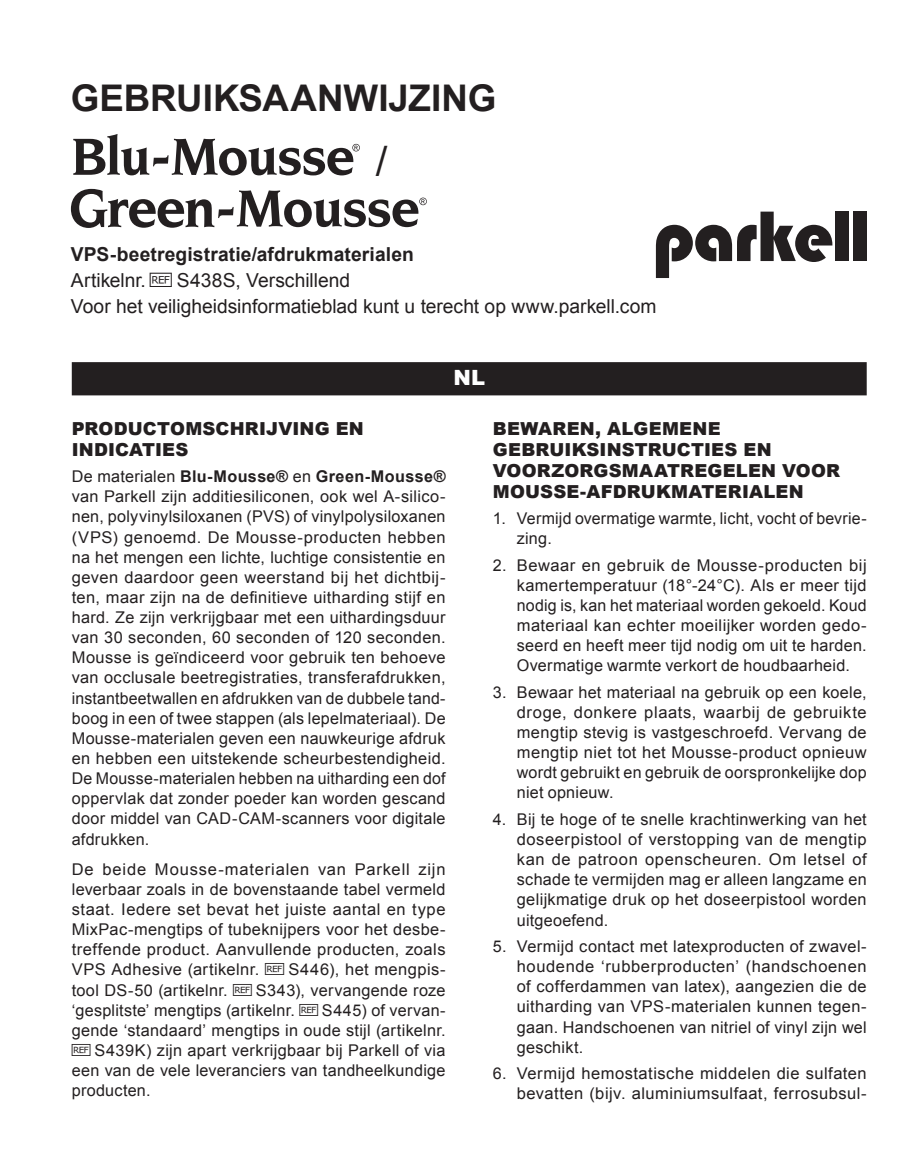
<style>
.page{position:relative;width:914px;height:1166px;background:#fff}
.page>*{position:absolute;margin:0;border:0;box-sizing:border-box;transform-origin:0 0}
.t1{font:42px "Arial";color:#231f20}
.t2{font:700 36.75px "Arial";color:#231f20}
.t3{font:900 21px "Arial";color:#fff}
.t4{font:19.25px/26.2px "Arial";color:#231f20}
.t5{font:900 17.85px/21px "Arial";letter-spacing:.01em;color:#231f20}
.t6{font:16.1px/20.1px "Arial";letter-spacing:.015em;color:#231f20;text-align:justify}
.s1{font-weight:700}
.s2{font-family:"MDD ISO 15223 1"}
</style>
<div class="page">
<div style="left:72px;top:362px;width:794px;height:33px;background:#231f20"></div>
<svg style="left:73px;top:134px;width:287px;height:41px"></svg>
<svg style="left:71px;top:189px;width:356px;height:39px"></svg>
<svg style="left:656px;top:212px;width:176px;height:66px"></svg>
<div style="left:835px;top:212px;width:13px;height:49px;background:#231f20"></div>
<div style="left:853px;top:212px;width:13px;height:49px;background:#231f20"></div>
<h2 class="t2" style="left:71px;top:74px;width:427px">GEBRUIKSAANWIJZING</h2>
<h1 class="t1" style="left:376px;top:133px;width:13px">/</h1>
<p class="t4" style="left:71px;top:241px;width:587px"><span class="s1">VPS-beetregistratie/afdrukmaterialen<br></span>Artikelnr. <span class="s2">h</span>S438S, Verschillend<br>Voor het veiligheidsinformatieblad kunt u terecht op www.parkell.com</p>
<h3 class="t3" style="left:453px;top:362px;width:33px">NL</h3>
<p class="t5" style="left:72px;top:417px;width:293px">PRODUCTOMSCHRIJVING EN<br>INDICATIES</p>
<p class="t6" style="left:72px;top:466px;width:375px">De materialen <span class="s1">Blu-Mousse®</span> en <span class="s1">Green-Mousse® </span>van Parkell zijn additiesiliconen, ook wel A-silico&shy;nen, polyvinylsiloxanen (PVS) of vinylpolysiloxanen (VPS) genoemd. De Mousse-producten hebben na het mengen een lichte, luchtige consistentie en geven daardoor geen weerstand bij het dichtbij&shy;ten, maar zijn na de definitieve uitharding stijf en hard. Ze zijn verkrijgbaar met een uithardingsduur van 30 seconden, 60 seconden of 120 seconden.<br>Mousse is geïndiceerd voor gebruik ten behoeve van occlusale beetregistraties, transferafdrukken, instantbeetwallen en afdrukken van de dubbele tand&shy;boog in een of twee stappen (als lepelmateriaal). De Mousse-materialen geven een nauwkeurige afdruk en hebben een uitstekende scheurbestendigheid.<br>De Mousse-materialen hebben na uitharding een dof oppervlak dat zonder poeder kan worden gescand door middel van CAD-CAM-scanners voor digitale afdrukken.</p>
<p class="t6" style="left:72px;top:859px;width:375px">De beide Mousse-materialen van Parkell zijn leverbaar zoals in de bovenstaande tabel vermeld staat. Iedere set bevat het juiste aantal en type MixPac-mengtips of tubeknijpers voor het desbe&shy;treffende product. Aanvullende producten, zoals VPS Adhesive (artikelnr. <span class="s2">h</span>S446), het mengpis&shy;tool DS-50 (artikelnr. <span class="s2">h</span>S343), vervangende roze ‘gesplitste’ mengtips (artikelnr. <span class="s2">h</span>S445) of vervan&shy;gende ‘standaard’ mengtips in oude stijl (artikelnr. <span class="s2">h</span>S439K) zijn apart verkrijgbaar bij Parkell of via een van de vele leveranciers van tandheelkundige producten.</p>
<p class="t5" style="left:493px;top:417px;width:349px">BEWAREN, ALGEMENE<br>GEBRUIKSINSTRUCTIES EN<br>VOORZORGSMAATREGELEN VOOR<br>MOUSSE-AFDRUKMATERIALEN</p>
<p class="t6" style="left:517px;top:508px;width:351px;text-indent:-24px">1. Vermijd overmatige warmte, licht, vocht of bevrie&shy;zing.</p>
<p class="t6" style="left:517px;top:555px;width:351px;text-indent:-24px">2. Bewaar en gebruik de Mousse-producten bij kamertemperatuur (18°-24°C). Als er meer tijd nodig is, kan het materiaal worden gekoeld. Koud materiaal kan echter moeilijker worden gedo&shy;seerd en heeft meer tijd nodig om uit te harden.<br>Overmatige warmte verkort de houdbaarheid.</p>
<p class="t6" style="left:517px;top:682px;width:351px;text-indent:-24px">3. Bewaar het materiaal na gebruik op een koele, droge, donkere plaats, waarbij de gebruikte mengtip stevig is vastgeschroefd. Vervang de mengtip niet tot het Mousse-product opnieuw wordt gebruikt en gebruik de oorspronkelijke dop niet opnieuw.</p>
<p class="t6" style="left:517px;top:809px;width:351px;text-indent:-24px">4. Bij te hoge of te snelle krachtinwerking van het doseerpistool of verstopping van de mengtip kan de patroon openscheuren. Om letsel of schade te vermijden mag er alleen langzame en gelijkmatige druk op het doseerpistool worden uitgeoefend.</p>
<p class="t6" style="left:517px;top:936px;width:351px;text-indent:-24px">5. Vermijd contact met latexproducten of zwavel&shy;houdende ‘rubberproducten’ (handschoenen of cofferdammen van latex), aangezien die de uitharding van VPS-materialen kunnen tegen&shy;gaan. Handschoenen van nitriel of vinyl zijn wel geschikt.</p>
<p class="t6" style="left:493px;top:1063px;width:375px;text-align:right">6. Vermijd hemostatische middelen die sulfaten bevatten (bijv. aluminiumsulfaat, ferrosubsul-</p>
</div>
